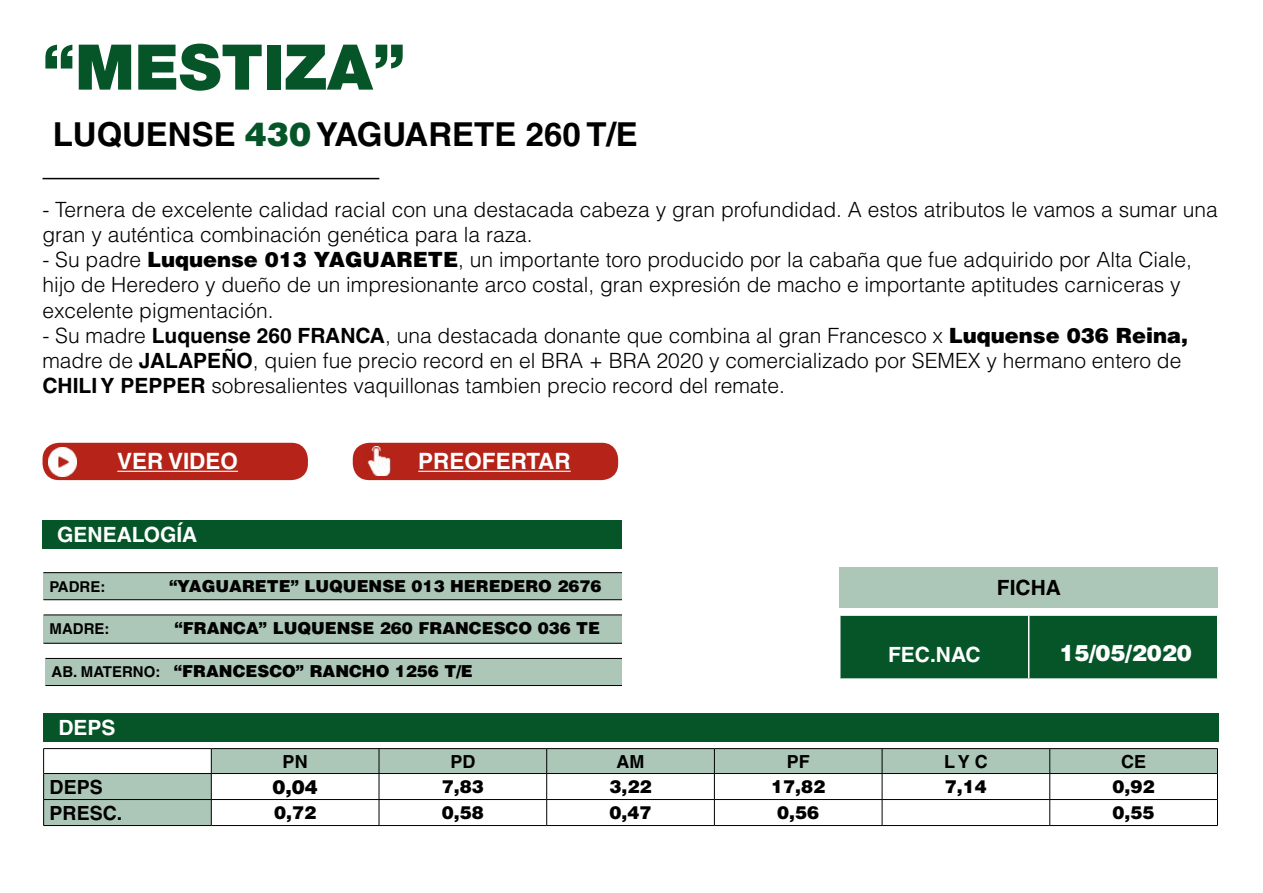
<style>
.page{position:relative;width:1263px;height:893px;background:#fff}
.page>*{position:absolute;margin:0;border:0;box-sizing:border-box;transform-origin:0 0}
.t1{font:900 63px "Helvetica Neue LT Com";color:#065529}
.t2{font:700 33px "Helvetica LT Std";color:#000}
.t3{font:700 22.5px "Helvetica LT Std";color:#fff}
.t4{font:900 22.5px "Helvetica LT Std";color:#fff}
.t5{font:300 21px/25.2px "Helvetica LT Std";color:#000}
.t6{font:700 21px "Helvetica LT Std";color:#fff}
.t7{font:700 21px "Helvetica LT Std";color:#000}
.t8{font:700 19.5px "Helvetica LT Std";color:#000}
.t9{font:900 19.5px "Helvetica LT Std";color:#000}
.t10{font:900 18px "Helvetica LT Std";color:#000}
.t11{font:700 18px "Helvetica LT Std";color:#000}
.t12{font:900 16.5px "Helvetica LT Std";color:#000}
.t13{font:700 15px "Helvetica LT Std";color:#000}
.s1{font-weight:900;color:#065529}
.s2{font-weight:900}
.s3{font-weight:700}
.s4{font-weight:700;font-size:15px}
</style>
<div class="page">
<div style="left:46px;top:658px;width:1175px;height:27px;background:#acc7b8"></div>
<hr style="left:46px;top:658px;width:1175px;height:1px;background:#000">
<hr style="left:46px;top:685px;width:1175px;height:1px;background:#000">
<hr style="left:43px;top:178px;width:336px;height:1px;background:#000">
<div style="left:43px;top:713px;width:1176px;height:29px;background:#065529"></div>
<svg style="left:44px;top:749px;width:1173px;height:76px"></svg>
<hr style="left:43px;top:748px;width:168px;height:1px;background:#000">
<hr style="left:211px;top:748px;width:168px;height:1px;background:#000">
<hr style="left:379px;top:748px;width:168px;height:1px;background:#000">
<hr style="left:547px;top:748px;width:167px;height:1px;background:#000">
<hr style="left:714px;top:748px;width:168px;height:1px;background:#000">
<hr style="left:882px;top:748px;width:168px;height:1px;background:#000">
<hr style="left:1050px;top:748px;width:168px;height:1px;background:#000">
<svg style="left:43px;top:749px;width:1px;height:76px"></svg>
<svg style="left:1217px;top:749px;width:1px;height:76px"></svg>
<hr style="left:43px;top:825px;width:168px;height:1px;background:#000">
<hr style="left:211px;top:825px;width:168px;height:1px;background:#000">
<hr style="left:379px;top:825px;width:168px;height:1px;background:#000">
<hr style="left:547px;top:825px;width:167px;height:1px;background:#000">
<hr style="left:714px;top:825px;width:168px;height:1px;background:#000">
<hr style="left:882px;top:825px;width:168px;height:1px;background:#000">
<hr style="left:1050px;top:825px;width:168px;height:1px;background:#000">
<hr style="left:44px;top:773px;width:167px;height:1px;background:#000">
<hr style="left:211px;top:773px;width:168px;height:1px;background:#000">
<hr style="left:379px;top:773px;width:168px;height:1px;background:#000">
<hr style="left:547px;top:773px;width:167px;height:1px;background:#000">
<hr style="left:714px;top:773px;width:168px;height:1px;background:#000">
<hr style="left:882px;top:773px;width:168px;height:1px;background:#000">
<hr style="left:1050px;top:773px;width:167px;height:1px;background:#000">
<hr style="left:44px;top:799px;width:167px;height:1px;background:#000">
<hr style="left:211px;top:799px;width:168px;height:1px;background:#000">
<svg style="left:211px;top:749px;width:1px;height:76px"></svg>
<hr style="left:379px;top:799px;width:168px;height:1px;background:#000">
<svg style="left:379px;top:749px;width:1px;height:76px"></svg>
<hr style="left:547px;top:799px;width:167px;height:1px;background:#000">
<svg style="left:546px;top:749px;width:1px;height:76px"></svg>
<hr style="left:714px;top:799px;width:168px;height:1px;background:#000">
<svg style="left:714px;top:749px;width:1px;height:76px"></svg>
<hr style="left:882px;top:799px;width:168px;height:1px;background:#000">
<svg style="left:882px;top:749px;width:1px;height:76px"></svg>
<hr style="left:1050px;top:799px;width:167px;height:1px;background:#000">
<svg style="left:1049px;top:749px;width:1px;height:76px"></svg>
<div style="left:42px;top:520px;width:590px;height:29px;background:#065529"></div>
<div style="left:43px;top:443px;width:265px;height:37px;background:#b62318;border-radius:16px"></div>
<div style="left:353px;top:443px;width:265px;height:37px;background:#b62318;border-radius:16px"></div>
<img style="left:48px;top:447px;width:29px;height:29px">
<hr style="left:117px;top:471px;width:121px;height:1px;background:#fff">
<img style="left:367px;top:446px;width:24px;height:29px">
<hr style="left:418px;top:471px;width:153px;height:1px;background:#fff">
<div style="left:43px;top:573px;width:1176px;height:27px;background:#acc7b8"></div>
<hr style="left:43px;top:572px;width:1176px;height:1px;background:#000">
<hr style="left:43px;top:599px;width:1176px;height:1px;background:#000">
<div style="left:44px;top:615px;width:1175px;height:28px;background:#acc7b8"></div>
<hr style="left:44px;top:615px;width:1175px;height:1px;background:#000">
<hr style="left:44px;top:643px;width:1175px;height:1px;background:#000">
<div style="left:623px;top:475px;width:640px;height:227px;background:#fff"></div>
<div style="left:838px;top:567px;width:379px;height:41px;background:#acc7b8"></div>
<div style="left:841px;top:616px;width:376px;height:62px;background:#065529"></div>
<hr style="left:1028px;top:615px;width:1px;height:63px;background:#fff">
<h1 class="t1" style="left:43px;top:29px;width:364px">“MESTIZA”</h1>
<h2 class="t2" style="left:53px;top:114px;width:587px">LUQUENSE <span class="s1">430</span> YAGUARETE 260 T/E</h2>
<p class="t5" style="left:42px;top:197px;width:1177px">- Ternera de excelente calidad racial con una destacada cabeza y gran profundidad. A estos atributos le vamos a sumar una gran y auténtica combinación genética para la raza.</p>
<p class="t5" style="left:42px;top:247px;width:1151px">- Su padre <span class="s2">Luquense 013 YAGUARETE</span>, un importante toro producido por la cabaña que fue adquirido por Alta Ciale, hijo de Heredero y dueño de un impresionante arco costal, gran expresión de macho e importante aptitudes carniceras y excelente pigmentación.</p>
<p class="t5" style="left:42px;top:323px;width:1147px">- Su madre <span class="s3">Luquense 260 FRANCA</span>, una destacada donante que combina al gran Francesco x <span class="s2">Luquense 036 Reina, </span>madre de <span class="s3">JALAPEÑO</span>, quien fue precio record en el BRA + BRA 2020 y comercializado por SEMEX y hermano entero de<br><span class="s3">CHILI Y PEPPER</span> sobresalientes vaquillonas tambien precio record del remate.</p>
<p class="t3" style="left:117px;top:447px;width:122px">VER VIDEO</p>
<p class="t3" style="left:418px;top:447px;width:154px">PREOFERTAR</p>
<p class="t6" style="left:57px;top:522px;width:142px">GENEALOGÍA</p>
<p class="t13" style="left:49px;top:577px;width:57px">PADRE:</p>
<p class="t12" style="left:169px;top:575px;width:434px">“YAGUARETE” LUQUENSE 013 HEREDERO 2676</p>
<p class="t13" style="left:50px;top:619px;width:61px">MADRE:</p>
<p class="t12" style="left:175px;top:617px;width:427px">“FRANCA” LUQUENSE 260 FRANCESCO 036 TE</p>
<p class="t12" style="left:52px;top:661px;width:423px"><span class="s4">AB. MATERNO:</span> “FRANCESCO” RANCHO 1256 T/E</p>
<p class="t6" style="left:58px;top:715px;width:59px">DEPS</p>
<p class="t7" style="left:997px;top:575px;width:66px">FICHA</p>
<p class="t6" style="left:888px;top:642px;width:94px">FEC.NAC</p>
<p class="t4" style="left:1059px;top:639px;width:134px">15/05/2020</p>
<p class="t11" style="left:283px;top:750px;width:27px">PN</p>
<p class="t11" style="left:450px;top:750px;width:27px">PD</p>
<p class="t11" style="left:616px;top:750px;width:29px">AM</p>
<p class="t11" style="left:787px;top:750px;width:25px">PF</p>
<p class="t11" style="left:944px;top:750px;width:45px">L Y C</p>
<p class="t11" style="left:1121px;top:750px;width:27px">CE</p>
<p class="t8" style="left:50px;top:775px;width:55px">DEPS</p>
<p class="t9" style="left:272px;top:774px;width:47px">0,04</p>
<p class="t10" style="left:442px;top:775px;width:44px">7,83</p>
<p class="t10" style="left:609px;top:775px;width:44px">3,22</p>
<p class="t10" style="left:771px;top:775px;width:56px">17,82</p>
<p class="t10" style="left:945px;top:775px;width:44px">7,14</p>
<p class="t10" style="left:1112px;top:775px;width:44px">0,92</p>
<p class="t8" style="left:50px;top:801px;width:74px">PRESC.</p>
<p class="t10" style="left:274px;top:801px;width:44px">0,72</p>
<p class="t10" style="left:442px;top:801px;width:44px">0,58</p>
<p class="t10" style="left:609px;top:801px;width:44px">0,47</p>
<p class="t10" style="left:777px;top:801px;width:44px">0,56</p>
<p class="t10" style="left:1112px;top:801px;width:44px">0,55</p>
</div>
